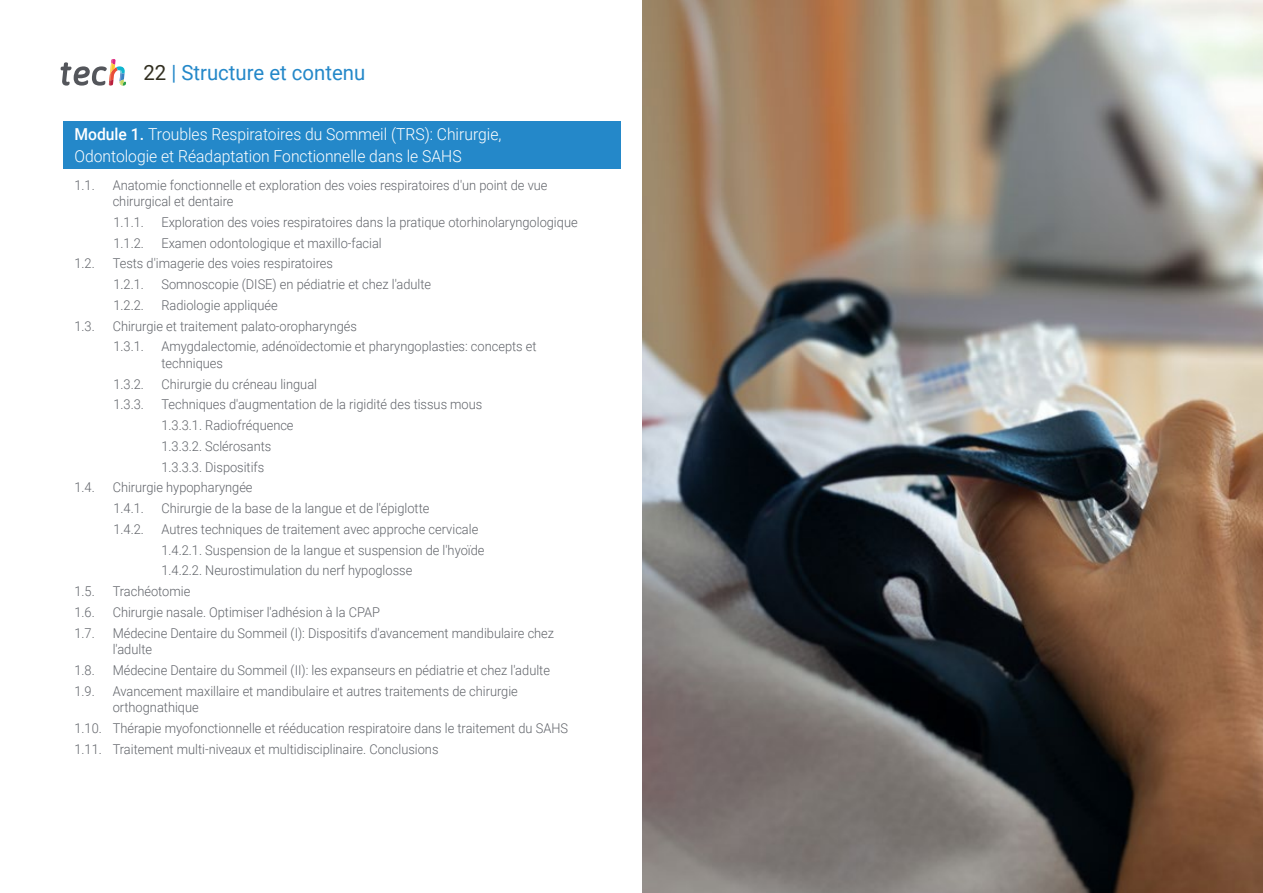
<style>
.page{position:relative;width:1263px;height:893px;background:#fff}
.page>*{position:absolute;margin:0;border:0;box-sizing:border-box;transform-origin:0 0}
.t1{font:21px "Roboto";color:#2488c9}
.t2{font:300 16.5px/22.5px "Roboto";color:#fff;scale:.95 1}
.t3{font:300 13.5px/20.7px "Roboto";color:#61646a;scale:.95 1}
.s1{color:#312e20}
.s2{font-weight:500}
</style>
<div class="page">
<div style="left:63px;top:121px;width:558px;height:48px;background:#2488c9"></div>
<svg style="left:61px;top:59px;width:65px;height:27px"></svg>
<img style="left:642px;top:0;width:621px;height:893px">
<h1 class="t1" style="left:144px;top:57px;width:223px"><span class="s1">22</span> | Structure et contenu</h1>
<p class="t2" style="left:74px;top:122px;width:451px"><span class="s2">Module 1.</span> Troubles Respiratoires du Sommeil (TRS): Chirurgie,<br>Odontologie et Réadaptation Fonctionnelle dans le SAHS</p>
<p class="t3" style="left:74px;top:174px;width:23px">1.1.</p>
<p class="t3" style="left:113px;top:176px;width:459px;line-height:16.5px">Anatomie fonctionnelle et exploration des voies respiratoires d'un point de vue chirurgical et dentaire</p>
<p class="t3" style="left:113px;top:211px;width:34px">1.1.1.</p>
<p class="t3" style="left:161px;top:211px;width:440px">Exploration des voies respiratoires dans la pratique otorhinolaryngologique</p>
<p class="t3" style="left:113px;top:232px;width:34px">1.1.2.</p>
<p class="t3" style="left:161px;top:232px;width:234px">Examen odontologique et maxillo-facial</p>
<p class="t3" style="left:74px;top:253px;width:23px">1.2.</p>
<p class="t3" style="left:113px;top:253px;width:233px">Tests d'imagerie des voies respiratoires<br>1.2.1.</p>
<p class="t3" style="left:161px;top:273px;width:285px">Somnoscopie (DISE) en pédiatrie et chez l'adulte</p>
<p class="t3" style="left:113px;top:294px;width:34px">1.2.2.</p>
<p class="t3" style="left:161px;top:294px;width:124px">Radiologie appliquée</p>
<p class="t3" style="left:74px;top:315px;width:23px">1.3.</p>
<p class="t3" style="left:113px;top:315px;width:259px">Chirurgie et traitement palato-oropharyngés<br>1.3.1.</p>
<p class="t3" style="left:161px;top:338px;width:396px;line-height:16.5px">Amygdalectomie, adénoïdectomie et pharyngoplasties: concepts et techniques</p>
<p class="t3" style="left:113px;top:373px;width:34px">1.3.2.</p>
<p class="t3" style="left:161px;top:373px;width:165px">Chirurgie du créneau lingual</p>
<p class="t3" style="left:113px;top:394px;width:34px">1.3.3.</p>
<p class="t3" style="left:161px;top:394px;width:339px">Techniques d'augmentation de la rigidité des tissus mous<br>1.3.3.1. Radiofréquence<br>1.3.3.2. Sclérosants<br>1.3.3.3. Dispositifs</p>
<p class="t3" style="left:74px;top:477px;width:23px">1.4.</p>
<p class="t3" style="left:113px;top:477px;width:149px">Chirurgie hypopharyngée<br>1.4.1.</p>
<p class="t3" style="left:161px;top:497px;width:284px">Chirurgie de la base de la langue et de l'épiglotte</p>
<p class="t3" style="left:113px;top:518px;width:34px">1.4.2.</p>
<p class="t3" style="left:161px;top:518px;width:342px">Autres techniques de traitement avec approche cervicale<br>1.4.2.1. Suspension de la langue et suspension de l'hyoïde<br>1.4.2.2. Neurostimulation du nerf hypoglosse</p>
<p class="t3" style="left:74px;top:580px;width:23px">1.5.</p>
<p class="t3" style="left:113px;top:580px;width:83px">Trachéotomie</p>
<p class="t3" style="left:74px;top:601px;width:23px">1.6.</p>
<p class="t3" style="left:113px;top:601px;width:283px">Chirurgie nasale. Optimiser l'adhésion à la CPAP</p>
<p class="t3" style="left:74px;top:622px;width:23px">1.7.</p>
<p class="t3" style="left:113px;top:624px;width:466px;line-height:16.5px">Médecine Dentaire du Sommeil (I): Dispositifs d'avancement mandibulaire chez l'adulte</p>
<p class="t3" style="left:74px;top:659px;width:23px">1.8.</p>
<p class="t3" style="left:113px;top:659px;width:462px">Médecine Dentaire du Sommeil (II): les expanseurs en pédiatrie et chez l'adulte</p>
<p class="t3" style="left:74px;top:680px;width:23px">1.9.</p>
<p class="t3" style="left:113px;top:682px;width:428px;line-height:16.5px">Avancement maxillaire et mandibulaire et autres traitements de chirurgie orthognathique</p>
<p class="t3" style="left:74px;top:717px;width:521px">1.10. Thérapie myofonctionnelle et rééducation respiratoire dans le traitement du SAHS<br>1.11. Traitement multi-niveaux et multidisciplinaire. Conclusions</p>
</div>
